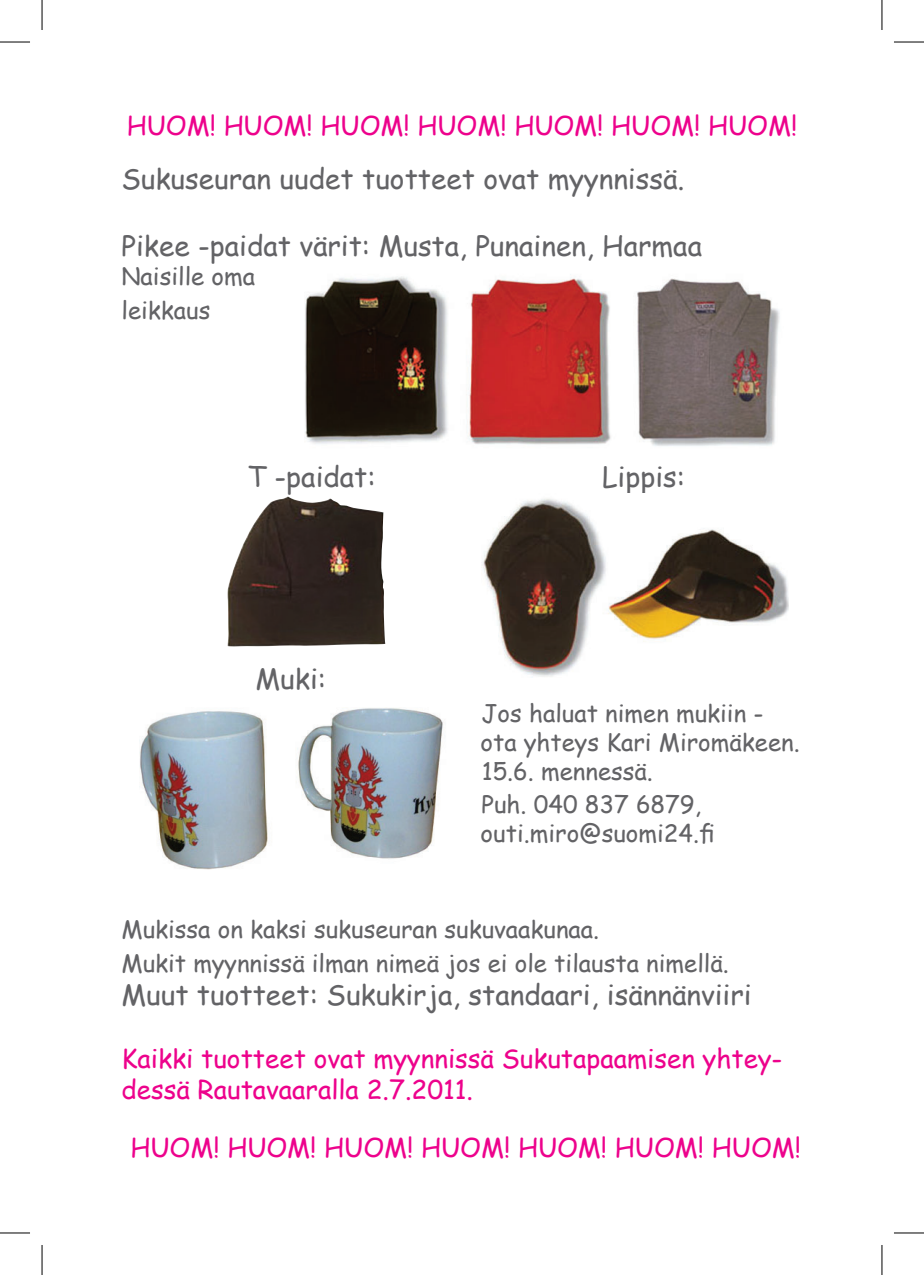
<style>
.page{position:relative;width:924px;height:1275px;background:#fff}
.page>*{position:absolute;margin:0;border:0;box-sizing:border-box;transform-origin:0 0}
.t1{font:28px "Comic Sans MS";color:#636366}
.t2{font:26px/31.2px "Comic Sans MS";color:#ed028c}
.t3{font:24px/28.8px "Comic Sans MS";color:#636366}
</style>
<div class="page">
<img style="left:305px;top:276px;width:475px;height:170px">
<img style="left:227px;top:496px;width:158px;height:150px">
<img style="left:482px;top:498px;width:306px;height:179px">
<img style="left:140px;top:708px;width:303px;height:162px">
<hr style="left:0;top:42px;width:30px;height:1px;background:#000">
<hr style="left:893px;top:42px;width:30px;height:1px;background:#000">
<hr style="left:0;top:1232px;width:30px;height:1px;background:#000">
<hr style="left:893px;top:1232px;width:30px;height:1px;background:#000">
<hr style="left:42px;top:0;width:1px;height:30px;background:#000">
<hr style="left:42px;top:1245px;width:1px;height:30px;background:#000">
<hr style="left:881px;top:0;width:1px;height:30px;background:#000">
<hr style="left:881px;top:1245px;width:1px;height:30px;background:#000">
<p class="t2" style="left:127px;top:109px;width:671px">HUOM! HUOM! HUOM! HUOM! HUOM! HUOM! HUOM!</p>
<p class="t1" style="left:121px;top:158px;width:564px">Sukuseuran uudet tuotteet ovat myynnissä.</p>
<p class="t1" style="left:121px;top:225px;width:581px">Pikee -paidat värit: Musta, Punainen, Harmaa</p>
<p class="t3" style="left:121px;top:261px;width:135px">Naisille oma</p>
<p class="t3" style="left:121px;top:295px;width:90px">leikkaus</p>
<p class="t1" style="left:247px;top:456px;width:130px">T -paidat:</p>
<p class="t1" style="left:602px;top:456px;width:85px">Lippis:</p>
<p class="t1" style="left:255px;top:657px;width:72px">Muki:</p>
<p class="t3" style="left:481px;top:698px;width:283px">Jos haluat nimen mukiin -</p>
<p class="t3" style="left:480px;top:727px;width:320px">ota yhteys Kari Miromäkeen.<br>15.6. mennessä.</p>
<p class="t3" style="left:481px;top:789px;width:221px">Puh. 040 837 6879,</p>
<p class="t3" style="left:480px;top:818px;width:236px">outi.miro@suomi24.fi</p>
<p class="t3" style="left:121px;top:914px;width:479px">Mukissa on kaksi sukuseuran sukuvaakunaa.</p>
<p class="t3" style="left:121px;top:948px;width:608px">Mukit myynnissä ilman nimeä jos ei ole tilausta nimellä.</p>
<p class="t1" style="left:121px;top:974px;width:631px">Muut tuotteet: Sukukirja, standaari, isännänviiri</p>
<p class="t2" style="left:121px;top:1042px;width:662px">Kaikki tuotteet ovat myynnissä Sukutapaamisen yhtey&shy;dessä Rautavaaralla 2.7.2011.</p>
<p class="t2" style="left:130px;top:1130px;width:671px">HUOM! HUOM! HUOM! HUOM! HUOM! HUOM! HUOM!</p>
</div>
